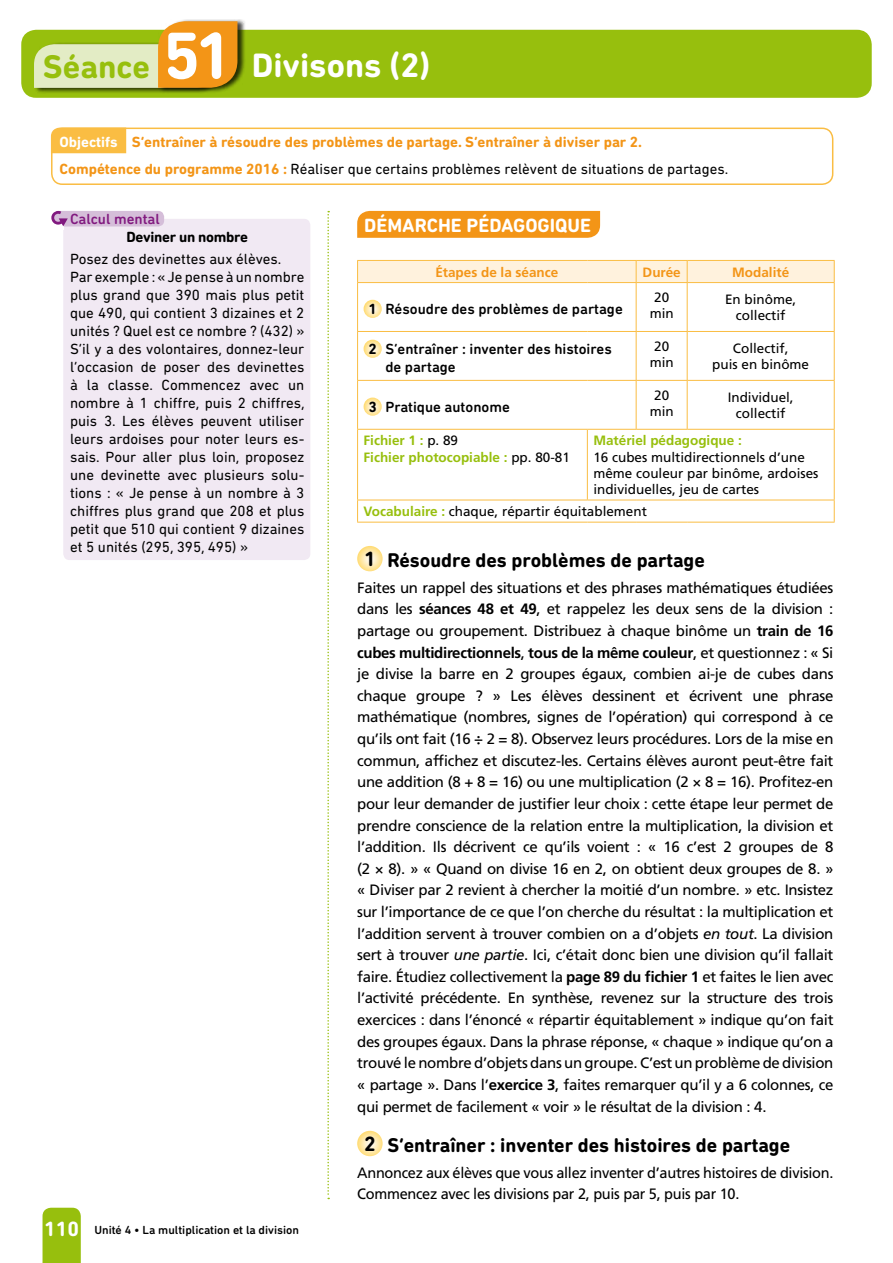
<style>
.page{position:relative;width:893px;height:1263px;background:#fff}
.page>*{position:absolute;margin:0;border:0;box-sizing:border-box;transform-origin:0 0}
.t1{font:700 34.5px "DIN Next Rounded LT Pro";color:#fff}
.t2{font:700 21px "DIN Next Rounded LT Pro";color:#fff}
.t3{font:700 20.25px "DIN Next Rounded LT Pro";color:#000}
.t4{font:700 19.5px "DIN Next Rounded LT Pro";color:#fff}
.t5{font:15px/21.6px "Frutiger LT Std";letter-spacing:-.02em;color:#000;text-align:justify}
.t6{font:15px/18px "DIN Next Rounded LT Pro";color:#000}
.t7{font:700 15px/26.5px "DIN Next Rounded LT Pro";color:#f39517}
.t8{font:500 15px/18px "DIN Next Rounded LT Pro";color:#000}
.t9{font:700 15px "DIN Next Rounded LT Pro";letter-spacing:-.02em;color:#000}
.t10{font:500 15px "DIN Next Rounded LT Pro";color:#81197f}
.t11{font:700 15px "DIN Next Rounded LT Pro";color:#fff}
.t12{font:13.5px/16.2px "Frutiger LT Std";color:#000;text-align:center}
.t13{font:700 13.5px/16.2px "Frutiger LT Std";color:#97bf0d}
.t14{font:700 13.5px "Frutiger LT Std";color:#f39517}
.t15{font:500 12px "DIN Next Rounded LT Pro";color:#000}
.s1{font-size:33.3px;color:#97bf0d}
.s2{font-size:67.5px}
.s3{font-weight:400;color:#000}
.s4{font-weight:700}
.s5{font-weight:700;color:#97bf0d}
.s6{font-size:21px}
.s7{font-style:italic}
</style>
<div class="page">
<div style="left:21px;top:30px;width:851px;height:68px;background:#97bf0d;border-radius:15px"></div>
<div style="left:43px;top:1208px;width:38px;height:55px;background:#97bf0d"></div>
<svg style="left:357px;top:546px;width:26px;height:25px"></svg>
<svg style="left:357px;top:1131px;width:26px;height:25px"></svg>
<div style="left:357px;top:211px;width:243px;height:27px;background:#f39517"></div>
<svg style="left:327px;top:211px;width:2px;height:988px"></svg>
<div style="left:51px;top:128px;width:782px;height:57px;border:2px solid #fabd43;border-radius:11px"></div>
<div style="left:51px;top:128px;width:75px;height:25px;background:#fabd43"></div>
<div style="left:63px;top:219px;width:247px;height:341px;background:#f1e9f3;border-radius:6px"></div>
<div style="left:53px;top:211px;width:111px;height:15px;background:#d5bed9;border-radius:6px"></div>
<svg style="left:51px;top:211px;width:17px;height:15px"></svg>
<div style="left:34px;top:42px;width:191px;height:52px;background:#000;opacity:.75"></div>
<div style="left:158px;top:19px;width:88px;height:74px;background:#000;opacity:.75"></div>
<svg style="left:34px;top:21px;width:203px;height:67px"></svg>
<div style="left:357px;top:260px;width:478px;height:22px;background:#fff2dd"></div>
<hr style="left:357px;top:282px;width:230px;height:1px;background:#fabd43">
<hr style="left:357px;top:283px;width:1px;height:48px;background:#fabd43">
<hr style="left:587px;top:282px;width:49px;height:1px;background:#fabd43">
<hr style="left:636px;top:282px;width:51px;height:1px;background:#fabd43">
<hr style="left:636px;top:283px;width:1px;height:48px;background:#fabd43">
<hr style="left:687px;top:282px;width:148px;height:1px;background:#fabd43">
<hr style="left:687px;top:283px;width:1px;height:48px;background:#fabd43">
<hr style="left:834px;top:283px;width:1px;height:48px;background:#fabd43">
<hr style="left:357px;top:331px;width:230px;height:1px;background:#fabd43">
<hr style="left:357px;top:332px;width:1px;height:48px;background:#fabd43">
<hr style="left:587px;top:331px;width:49px;height:1px;background:#fabd43">
<hr style="left:636px;top:331px;width:51px;height:1px;background:#fabd43">
<hr style="left:636px;top:332px;width:1px;height:48px;background:#fabd43">
<hr style="left:687px;top:331px;width:148px;height:1px;background:#fabd43">
<hr style="left:687px;top:332px;width:1px;height:48px;background:#fabd43">
<hr style="left:834px;top:332px;width:1px;height:48px;background:#fabd43">
<hr style="left:357px;top:380px;width:230px;height:1px;background:#fabd43">
<hr style="left:357px;top:381px;width:1px;height:48px;background:#fabd43">
<hr style="left:587px;top:380px;width:49px;height:1px;background:#fabd43">
<hr style="left:636px;top:380px;width:51px;height:1px;background:#fabd43">
<hr style="left:636px;top:381px;width:1px;height:48px;background:#fabd43">
<hr style="left:687px;top:380px;width:148px;height:1px;background:#fabd43">
<hr style="left:687px;top:381px;width:1px;height:48px;background:#fabd43">
<hr style="left:834px;top:381px;width:1px;height:48px;background:#fabd43">
<hr style="left:357px;top:429px;width:230px;height:1px;background:#fabd43">
<hr style="left:357px;top:430px;width:1px;height:70px;background:#fabd43">
<hr style="left:587px;top:429px;width:49px;height:1px;background:#fabd43">
<hr style="left:587px;top:430px;width:1px;height:70px;background:#fabd43">
<hr style="left:636px;top:429px;width:51px;height:1px;background:#fabd43">
<hr style="left:687px;top:429px;width:148px;height:1px;background:#fabd43">
<hr style="left:834px;top:430px;width:1px;height:70px;background:#fabd43">
<hr style="left:357px;top:500px;width:230px;height:1px;background:#fabd43">
<svg style="left:357px;top:500px;width:1px;height:22px"></svg>
<hr style="left:587px;top:500px;width:49px;height:1px;background:#fabd43">
<hr style="left:636px;top:500px;width:51px;height:1px;background:#fabd43">
<hr style="left:687px;top:500px;width:148px;height:1px;background:#fabd43">
<svg style="left:834px;top:500px;width:1px;height:22px"></svg>
<hr style="left:357px;top:522px;width:230px;height:1px;background:#fabd43">
<hr style="left:587px;top:522px;width:49px;height:1px;background:#fabd43">
<hr style="left:636px;top:522px;width:51px;height:1px;background:#fabd43">
<hr style="left:687px;top:522px;width:148px;height:1px;background:#fabd43">
<svg style="left:364px;top:300px;width:18px;height:18px"></svg>
<svg style="left:364px;top:340px;width:18px;height:18px"></svg>
<svg style="left:364px;top:398px;width:18px;height:18px"></svg>
<h1 class="t1" style="left:43px;top:45px;width:389px"><span class="s1">Séance</span> <span class="s2">51</span> Divisons (2)</h1>
<p class="t7" style="left:60px;top:129px;width:670px;text-indent:72px">S’entraîner à résoudre des problèmes de partage. S’entraîner à diviser par 2.<br>Compétence du programme 2016 : <span class="s3">Réaliser que certains problèmes relèvent de situations de partages.</span></p>
<p class="t11" style="left:59px;top:133px;width:60px">Objectifs</p>
<p class="t10" style="left:70px;top:210px;width:91px">Calcul mental</p>
<p class="t9" style="left:126px;top:228px;width:123px">Deviner un nombre</p>
<p class="t6" style="left:70px;top:250px;width:236px">Posez des devinettes aux élèves.<br>Par exemple : « Je pense à un nombre plus grand que 390 mais plus petit que 490, qui contient 3 dizaines et 2 unités ? Quel est ce nombre ? (432) » S’il y a des volontaires, donnez-leur l’occasion de poser des devinettes à la classe. Commencez avec un nombre à 1 chiffre, puis 2 chiffres, puis 3. Les élèves peuvent utiliser leurs ardoises pour noter leurs es&shy;sais. Pour aller plus loin, proposez une devinette avec plusieurs solu&shy;tions : « Je pense à un nombre à 3 chiffres plus grand que 208 et plus petit que 510 qui contient 9 dizaines et 5 unités (295, 395, 495) »</p>
<h2 class="t2" style="left:44px;top:1217px;width:37px">110</h2>
<p class="t15" style="left:94px;top:1223px;width:206px">Unité 4 • La multiplication et la division</p>
<h3 class="t4" style="left:364px;top:214px;width:228px">DÉMARCHE PÉDAGOGIQUE</h3>
<p class="t14" style="left:435px;top:264px;width:125px">Étapes de la séance</p>
<p class="t14" style="left:643px;top:264px;width:40px">Durée</p>
<p class="t14" style="left:732px;top:264px;width:59px">Modalité</p>
<p class="t8" style="left:368px;top:300px;width:256px"><span class="s4">1</span> Résoudre des problèmes de partage</p>
<p class="t12" style="left:650px;top:289px;width:26px">20 min</p>
<p class="t12" style="left:725px;top:291px;width:73px">En binôme, collectif</p>
<p class="t8" style="left:385px;top:340px;width:228px;text-indent:-17px"><span class="s4">2</span> S’entraîner : inventer des histoires de partage</p>
<p class="t12" style="left:650px;top:338px;width:26px">20 min</p>
<p class="t12" style="left:712px;top:340px;width:98px">Collectif,<br>puis en binôme</p>
<p class="t8" style="left:368px;top:398px;width:143px"><span class="s4">3</span> Pratique autonome</p>
<p class="t12" style="left:650px;top:387px;width:26px">20 min</p>
<p class="t12" style="left:728px;top:389px;width:68px">Individuel, collectif</p>
<p class="t13" style="left:364px;top:433px;width:208px">Fichier 1 : <span class="s3">p. 89<br></span>Fichier photocopiable : <span class="s3">pp. 80-81</span></p>
<p class="t13" style="left:593px;top:433px;width:150px">Matériel pédagogique :</p>
<p class="t12" style="left:593px;top:449px;width:227px;text-align:left">16 cubes multidirectionnels d’une même couleur par binôme, ardoises individuelles, jeu de cartes</p>
<p class="t12" style="left:364px;top:503px;width:285px"><span class="s5">Vocabulaire :</span> chaque, répartir équitablement</p>
<h3 class="t3" style="left:364px;top:548px;width:342px"><span class="s6">1</span> Résoudre des problèmes de partage</h3>
<p class="t5" style="left:357px;top:577px;width:478px">Faites un rappel des situations et des phrases mathématiques étudiées dans les <span class="s4">séances 48 et 49</span>, et rappelez les deux sens de la division : partage ou groupement. Distribuez à chaque binôme un <span class="s4">train de 16 cubes multidirectionnels</span>, <span class="s4">tous de la même couleur</span>, et questionnez : « Si je divise la barre en 2 groupes égaux, combien ai-je de cubes dans chaque groupe ? » Les élèves dessinent et écrivent une phrase mathématique (nombres, signes de l’opération) qui correspond à ce qu’ils ont fait (16 ÷ 2 = 8). Observez leurs procédures. Lors de la mise en commun, affichez et discutez-les. Certains élèves auront peut-être fait une addition (8 + 8 = 16) ou une multiplication (2 × 8 = 16). Profitez-en pour leur demander de justifier leur choix : cette étape leur permet de prendre conscience de la relation entre la multiplication, la division et l’addition. Ils décrivent ce qu’ils voient : « 16 c’est 2 groupes de 8 (2 × 8). » « Quand on divise 16 en 2, on obtient deux groupes de 8. » « Diviser par 2 revient à chercher la moitié d’un nombre. » etc. Insistez sur l’importance de ce que l’on cherche du résultat : la multiplication et l’addition servent à trouver combien on a d’objets <span class="s7">en tout</span>. La division sert à trouver <span class="s7">une partie</span>. Ici, c’était donc bien une division qu’il fallait faire. Étudiez collectivement la <span class="s4">page 89 du fichier 1</span> et faites le lien avec l’activité précédente. En synthèse, revenez sur la structure des trois exercices : dans l’énoncé « répartir équitablement » indique qu’on fait des groupes égaux. Dans la phrase réponse, « chaque » indique qu’on a trouvé le nombre d’objets dans un groupe. C’est un problème de division « partage ». Dans l’<span class="s4">exercice 3</span>, faites remarquer qu’il y a 6 colonnes, ce qui permet de facilement « voir » le résultat de la division : 4.</p>
<h3 class="t3" style="left:364px;top:1133px;width:428px"><span class="s6">2</span> S’entraîner : inventer des histoires de partage</h3>
<p class="t5" style="left:357px;top:1162px;width:478px">Annoncez aux élèves que vous allez inventer d’autres histoires de division.<br>Commencez avec les divisions par 2, puis par 5, puis par 10.</p>
</div>
